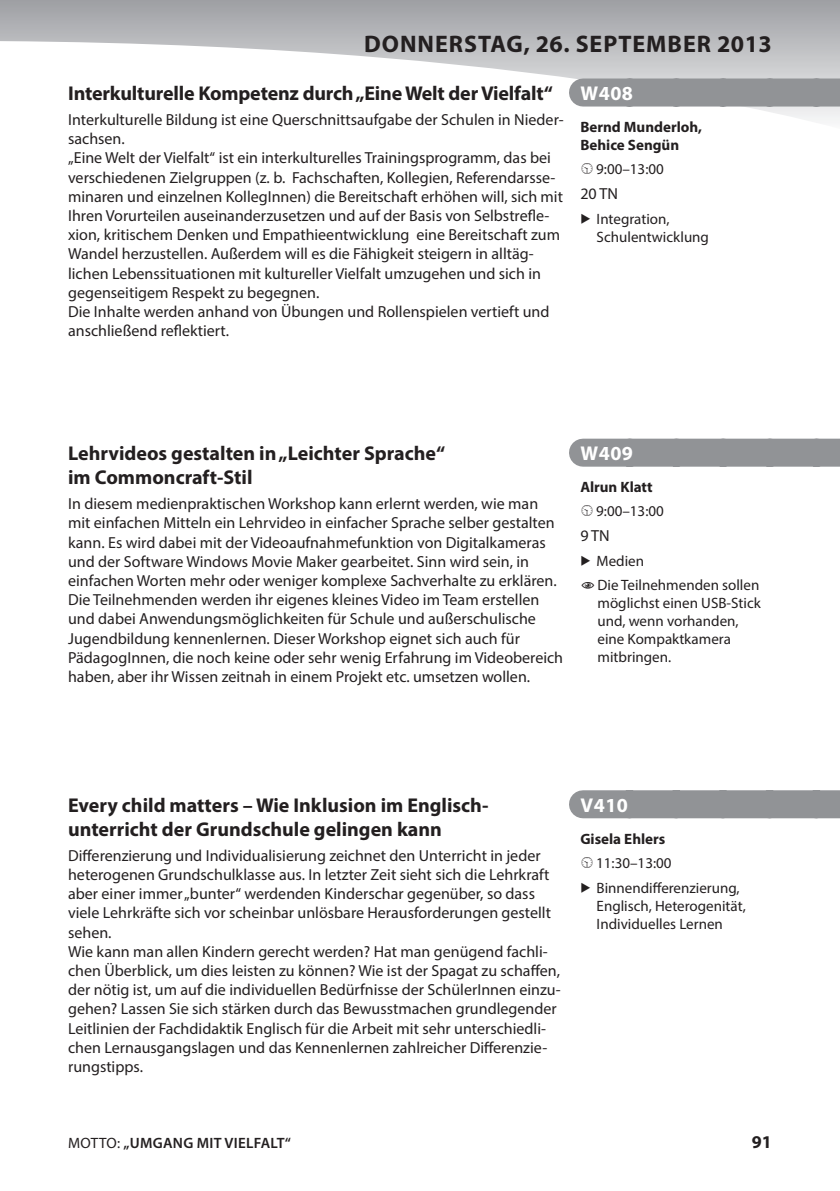
<style>
.page{position:relative;width:840px;height:1191px;background:#fff}
.page>*{position:absolute;margin:0;border:0;box-sizing:border-box;transform-origin:0 0}
.t1{font:700 24px "Myriad Pro";letter-spacing:.04em;color:#231f20}
.Titel{font:700 20px/24px "Myriad Pro";color:#231f20}
.Balken_rechte_Seite{font:700 20px "Myriad Pro";letter-spacing:.02em;color:#fff}
.t2{font:700 18px "Myriad Pro";color:#231f20}
.Beschreibung{font:16px/19.2px "Myriad Pro";color:#231f20}
.Teilnehmer{font:16px "Myriad Pro";color:#231f20}
.Stichwörter{font:15px/18px "Myriad Pro";color:#231f20}
.Hinweise{font:15px/18px "Myriad Pro";color:#231f20}
.Referent{font:700 15px/18px "Myriad Pro";color:#231f20}
.Uhrzeit{font:15px "Myriad Pro";color:#231f20}
.t3{font:600 15px "Myriad Pro";letter-spacing:.02em;color:#231f20}
.s1{font-weight:400}
</style>
<div class="page">
<svg style="left:0;top:0;width:839px;height:121px"></svg>
<div style="left:582px;top:790px;width:257px;height:28px;background:#919396"></div>
<div style="left:582px;top:438px;width:257px;height:28px;background:#919396"></div>
<div style="left:582px;top:78px;width:257px;height:28px;background:#919396"></div>
<h1 class="t1" style="left:364px;top:28px;width:409px">DONNERSTAG, 26. SEPTEMBER 2013</h1>
<p class="Titel" style="left:68px;top:81px;width:486px">Interkulturelle Kompetenz durch „Eine Welt der Vielfalt“</p>
<p class="Beschreibung" style="left:68px;top:110px;width:497px">Interkulturelle Bildung ist eine Querschnittsaufgabe der Schulen in Nieder&shy;sachsen.</p>
<p class="Beschreibung" style="left:68px;top:148px;width:496px">„Eine Welt der Vielfalt“ ist ein interkulturelles Trainingsprogramm, das bei verschiedenen Zielgruppen (z. b. Fachschaften, Kollegien, Referendarsse&shy;minaren und einzelnen KollegInnen) die Bereitschaft erhöhen will, sich mit Ihren Vorurteilen auseinanderzusetzen und auf der Basis von Selbstrefle&shy;xion, kritischem Denken und Empathieentwicklung eine Bereitschaft zum Wandel herzustellen. Außerdem will es die Fähigkeit steigern in alltäg&shy;lichen Lebenssituationen mit kultureller Vielfalt umzugehen und sich in gegenseitigem Respekt zu begegnen.</p>
<p class="Beschreibung" style="left:68px;top:302px;width:482px">Die Inhalte werden anhand von Übungen und Rollenspielen vertieft und anschließend reflektiert.</p>
<p class="Balken_rechte_Seite" style="left:580px;top:80px;width:54px">W408</p>
<p class="Referent" style="left:580px;top:118px;width:123px">Bernd Munderloh,<br>Behice Sengün</p>
<p class="Uhrzeit" style="left:596px;top:160px;width:69px">9:00–13:00</p>
<p class="Teilnehmer" style="left:580px;top:184px;width:39px">20 TN</p>
<p class="Stichwörter" style="left:596px;top:209px;width:114px;text-indent:-16px">◆ Integration,<br>Schulentwicklung</p>
<p class="Titel" style="left:68px;top:441px;width:378px">Lehrvideos gestalten in „Leichter Sprache“ im Commoncraft-Stil</p>
<p class="Beschreibung" style="left:68px;top:494px;width:496px">In diesem medienpraktischen Workshop kann erlernt werden, wie man mit einfachen Mitteln ein Lehrvideo in einfacher Sprache selber gestalten kann. Es wird dabei mit der Videoaufnahmefunktion von Digitalkameras und der Software Windows Movie Maker gearbeitet. Sinn wird sein, in einfachen Worten mehr oder weniger komplexe Sachverhalte zu erklären.<br>Die Teilnehmenden werden ihr eigenes kleines Video im Team erstellen und dabei Anwendungsmöglichkeiten für Schule und außerschulische Jugendbildung kennenlernen. Dieser Workshop eignet sich auch für PädagogInnen, die noch keine oder sehr wenig Erfahrung im Videobereich haben, aber ihr Wissen zeitnah in einem Projekt etc. umsetzen wollen.</p>
<p class="Balken_rechte_Seite" style="left:580px;top:440px;width:54px">W409</p>
<p class="Referent" style="left:580px;top:478px;width:74px">Alrun Klatt</p>
<p class="Uhrzeit" style="left:596px;top:502px;width:69px">9:00–13:00</p>
<p class="Teilnehmer" style="left:580px;top:526px;width:31px">9 TN</p>
<p class="Stichwörter" style="left:580px;top:551px;width:65px">◆ Medien</p>
<p class="Hinweise" style="left:597px;top:575px;width:165px">Die Teilnehmenden sollen möglichst einen USB-Stick und, wenn vorhanden, eine Kompaktkamera mitbringen.</p>
<p class="Titel" style="left:68px;top:792px;width:421px">Every child matters – Wie Inklusion im Englisch&shy;unterricht der Grundschule gelingen kann</p>
<p class="Beschreibung" style="left:68px;top:845px;width:484px">Differenzierung und Individualisierung zeichnet den Unterricht in jeder heterogenen Grundschulklasse aus. In letzter Zeit sieht sich die Lehrkraft aber einer immer „bunter“ werdenden Kinderschar gegenüber, so dass viele Lehrkräfte sich vor scheinbar unlösbare Herausforderungen gestellt sehen.</p>
<p class="Beschreibung" style="left:68px;top:941px;width:494px">Wie kann man allen Kindern gerecht werden? Hat man genügend fachli&shy;chen Überblick, um dies leisten zu können? Wie ist der Spagat zu schaffen, der nötig ist, um auf die individuellen Bedürfnisse der SchülerInnen einzu&shy;gehen? Lassen Sie sich stärken durch das Bewusstmachen grundlegender Leitlinien der Fachdidaktik Englisch für die Arbeit mit sehr unterschiedli&shy;chen Lernausgangslagen und das Kennenlernen zahlreicher Differenzie&shy;rungstipps.</p>
<p class="Balken_rechte_Seite" style="left:580px;top:792px;width:49px">V410</p>
<p class="Referent" style="left:580px;top:829px;width:87px">Gisela Ehlers</p>
<p class="Uhrzeit" style="left:596px;top:853px;width:77px">11:30–13:00</p>
<p class="Stichwörter" style="left:596px;top:878px;width:150px;text-indent:-16px">◆ Binnendifferenzierung,<br>Englisch, Heterogenität,<br>Individuelles Lernen</p>
<p class="t3" style="left:68px;top:1133px;width:224px"><span class="s1">MOTTO:</span> „UMGANG MIT VIELFALT“</p>
<p class="t2" style="left:751px;top:1130px;width:21px">91</p>
</div>
